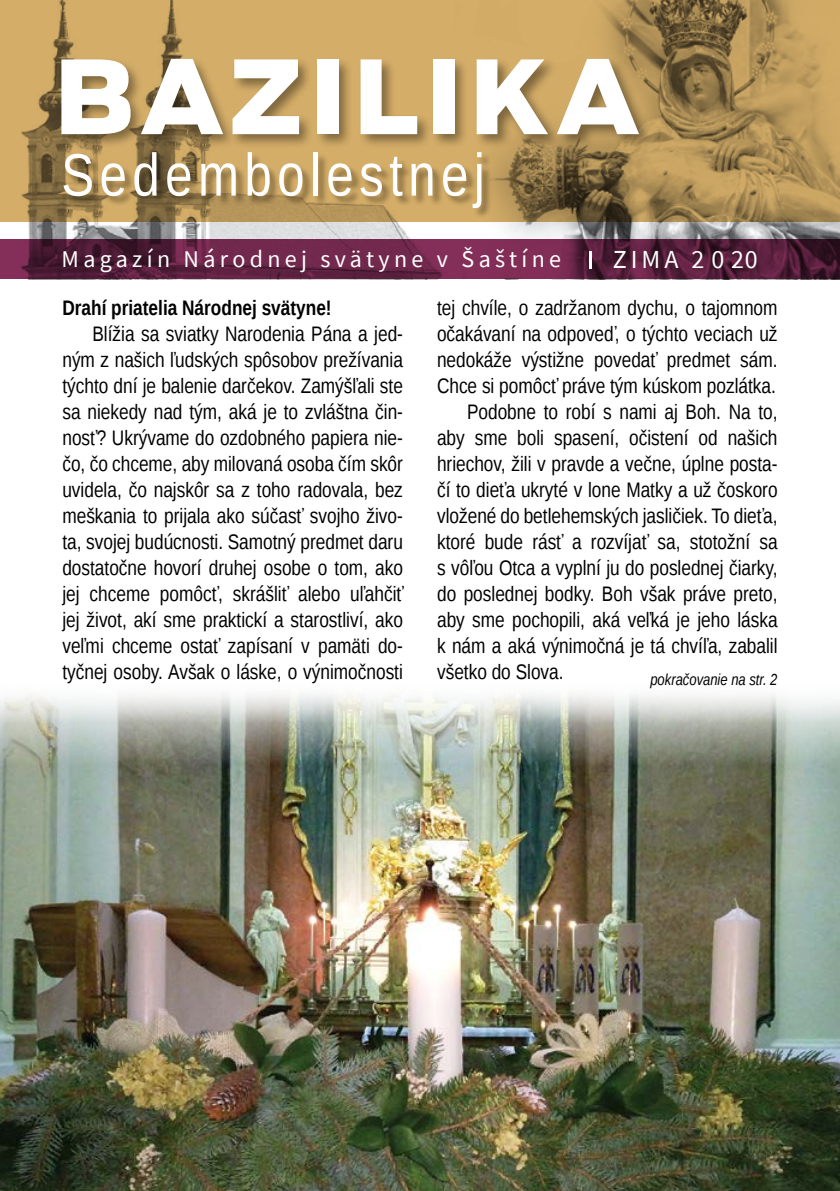
<style>
.page{position:relative;width:840px;height:1191px;background:#fff}
.page>*{position:absolute;margin:0;border:0;box-sizing:border-box;transform-origin:0 0}
.t1{font:900 100.8px "Ford Antenna";letter-spacing:.07em;color:#fff}
.t2{font:60px "Liberation Sans Narrow";letter-spacing:.09em;color:#fff}
.t3{font:26px "Source Sans Pro";letter-spacing:.15em;color:#fff}
.t4{font:24px "Source Sans Pro";letter-spacing:.18em;color:#fff}
.t5{font:21px/26px "Liberation Sans Narrow";color:#000;text-align:justify}
.t6{font:700 21px "Liberation Sans Narrow";color:#000}
.t7{font:italic 16px "Liberation Sans Narrow";color:#000}
</style>
<div class="page">
<img style="left:0;top:765px;width:839px;height:426px">
<img style="left:0;top:722px;width:839px;height:43px">
<svg style="left:0;top:694px;width:839px;height:28px"></svg>
<img style="left:583px;top:0;width:256px;height:279px">
<img style="left:0;top:0;width:583px;height:279px">
<div style="left:63px;top:154px;width:429px;height:64px;background:#000;opacity:.4"></div>
<div style="left:58px;top:57px;width:595px;height:92px;background:#000;opacity:.4"></div>
<hr style="left:588px;top:251px;width:3px;height:17px;background:#fff">
<h1 class="t1" style="left:54px;top:3px;width:586px">BAZILIKA</h1>
<h2 class="t2" style="left:61px;top:141px;width:425px">Sedembolestnej</h2>
<p class="t4" style="left:62px;top:244px;width:500px">Magazín Národnej svätyne v Šaštíne</p>
<p class="t3" style="left:612px;top:243px;width:146px">ZIMA 2 0 20</p>
<p class="t6" style="left:62px;top:293px;width:270px">Drahí priatelia Národnej svätyne!</p>
<p class="t5" style="left:62px;top:321px;width:342px;text-indent:30px">Blížia sa sviatky Narodenia Pána a jed&shy;ným z našich ľudských spôsobov prežívania týchto dní je balenie darčekov. Zamýšľali ste sa niekedy nad tým, aká je to zvláštna čin&shy;nosť? Ukrývame do ozdobného papiera nie&shy;čo, čo chceme, aby milovaná osoba čím skôr uvidela, čo najskôr sa z toho radovala, bez meškania to prijala ako súčasť svojho živo&shy;ta, svojej budúcnosti. Samotný predmet daru dostatočne hovorí druhej osobe o tom, ako jej chceme pomôcť, skrášliť alebo uľahčiť jej život, akí sme praktickí a starostliví, ako veľmi chceme ostať zapísaní v pamäti do&shy;tyčnej osoby. Avšak o láske, o výnimočnosti</p>
<p class="t5" style="left:437px;top:295px;width:342px">tej chvíle, o zadržanom dychu, o tajomnom</p>
<p class="t5" style="left:437px;top:321px;width:342px">očakávaní na odpoveď, o týchto veciach už</p>
<p class="t5" style="left:437px;top:347px;width:342px">nedokáže výstižne povedať predmet sám.</p>
<p class="t5" style="left:437px;top:373px;width:340px">Chce si pomôcť práve tým kúskom pozlátka.</p>
<p class="t5" style="left:467px;top:399px;width:312px">Podobne to robí s nami aj Boh. Na to,</p>
<p class="t5" style="left:437px;top:425px;width:342px">aby sme boli spasení, očistení od našich</p>
<p class="t5" style="left:437px;top:451px;width:342px">hriechov, žili v pravde a večne, úplne posta-</p>
<p class="t5" style="left:437px;top:477px;width:342px">čí to dieťa ukryté v lone Matky a už čoskoro</p>
<p class="t5" style="left:437px;top:503px;width:342px">vložené do betlehemských jasličiek. To dieťa,</p>
<p class="t5" style="left:437px;top:529px;width:342px">ktoré bude rásť a rozvíjať sa, stotožní sa</p>
<p class="t5" style="left:437px;top:555px;width:342px">s vôľou Otca a vyplní ju do poslednej čiarky,</p>
<p class="t5" style="left:437px;top:581px;width:342px">do poslednej bodky. Boh však práve preto,</p>
<p class="t5" style="left:437px;top:607px;width:342px">aby sme pochopili, aká veľká je jeho láska</p>
<p class="t5" style="left:437px;top:633px;width:342px">k nám a aká výnimočná je tá chvíľa, zabalil</p>
<p class="t5" style="left:437px;top:659px;width:128px">všetko do Slova.</p>
<p class="t7" style="left:650px;top:668px;width:128px">pokračovanie na str. 2</p>
</div>
